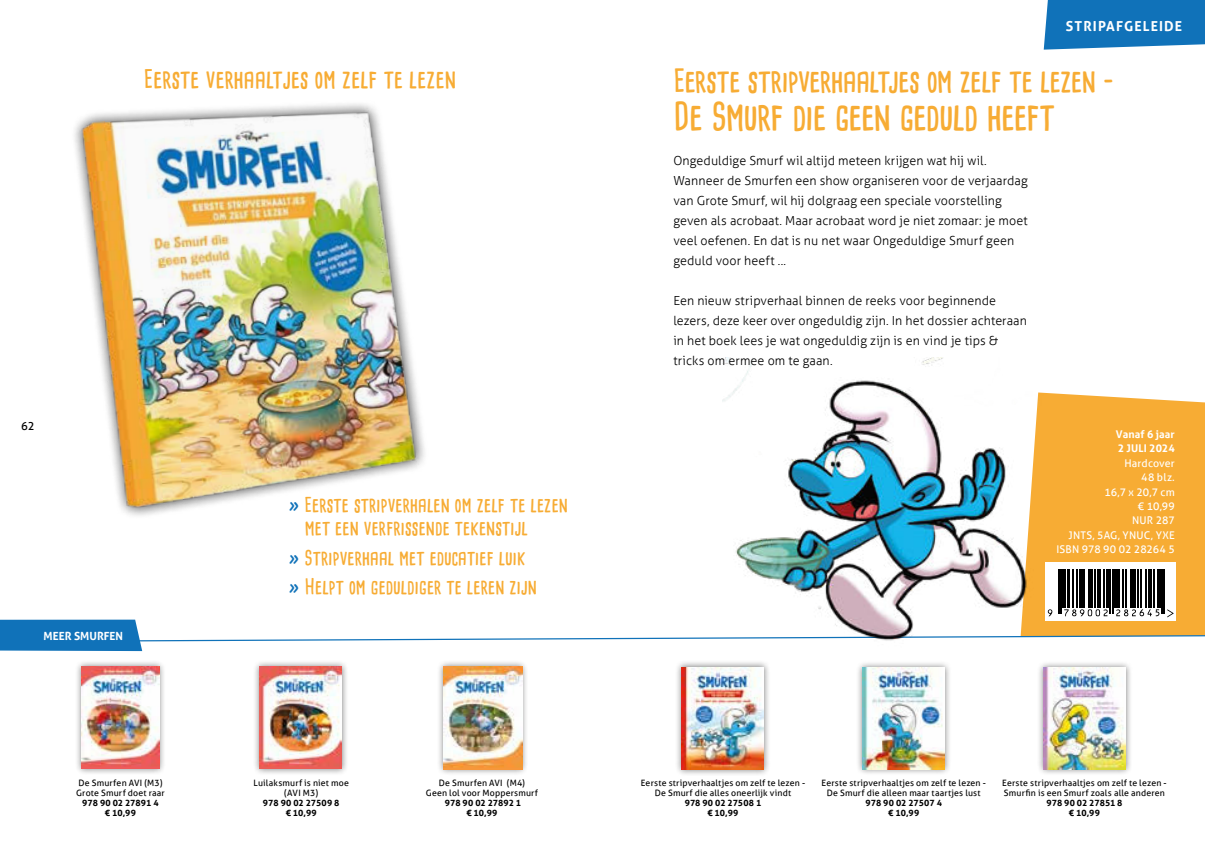
<style>
.page{position:relative;width:1205px;height:851px;background:#fff}
.page>*{position:absolute;margin:0;border:0;box-sizing:border-box;transform-origin:0 0}
.t1{font:700 37.5px "Cardenio Modern";letter-spacing:-.02em;color:#f7ac34}
.t2{font:700 31.25px "Cardenio Modern";letter-spacing:-.02em;color:#f7ac34}
.t3{font:700 25px "Cardenio Modern";color:#f7ac34}
.t4{font:700 20px/22.5px "Cardenio Modern";color:#f7ac34}
.t5{font:700 13.75px "Aller";letter-spacing:.08em;color:#fff}
.t6{font:300 12.5px/20px "Aller";letter-spacing:.005em;color:#000}
.t7{font:700 11.25px "Aller";color:#fff}
.t8{font:11.25px "Aller";color:#000}
.t9{font:10.62px/14.4px "Aller";letter-spacing:.01em;color:#fff;text-align:right}
.t10{font:700 10.62px/14.4px "Aller";letter-spacing:.015em;color:#fff}
.t11{font:8.75px/10px "Aller";letter-spacing:.02em;color:#000;text-align:center}
.t12{font:700 8.75px/10px "Aller";letter-spacing:.01em;color:#000;text-align:center}
.s1{color:#1072b9}
</style>
<div class="page">
<div style="left:1043px;top:392px;width:162px;height:242px;background:#f7ac34"></div>
<svg style="left:131px;top:634px;width:1074px;height:18px"></svg>
<img style="left:722px;top:357px;width:321px;height:295px">
<div style="left:1045px;top:562px;width:131px;height:59px;background:#fff"></div>
<svg style="left:1047px;top:569px;width:121px;height:49px"></svg>
<hr style="left:1058px;top:569px;width:1px;height:44px;background:#000">
<hr style="left:1060px;top:569px;width:1px;height:44px;background:#000">
<hr style="left:1062px;top:569px;width:4px;height:39px;background:#000">
<hr style="left:1067px;top:569px;width:2px;height:39px;background:#000">
<hr style="left:1073px;top:569px;width:1px;height:39px;background:#000">
<hr style="left:1076px;top:569px;width:1px;height:39px;background:#000">
<hr style="left:1079px;top:569px;width:1px;height:39px;background:#000">
<hr style="left:1082px;top:569px;width:3px;height:39px;background:#000">
<hr style="left:1088px;top:569px;width:3px;height:39px;background:#000">
<hr style="left:1092px;top:569px;width:1px;height:39px;background:#000">
<hr style="left:1094px;top:569px;width:1px;height:39px;background:#000">
<hr style="left:1097px;top:569px;width:4px;height:39px;background:#000">
<hr style="left:1103px;top:569px;width:1px;height:39px;background:#000">
<hr style="left:1106px;top:569px;width:2px;height:39px;background:#000">
<hr style="left:1110px;top:569px;width:1px;height:44px;background:#000">
<hr style="left:1112px;top:569px;width:1px;height:44px;background:#000">
<hr style="left:1114px;top:569px;width:2px;height:39px;background:#000">
<hr style="left:1117px;top:569px;width:3px;height:39px;background:#000">
<hr style="left:1122px;top:569px;width:1px;height:39px;background:#000">
<hr style="left:1125px;top:569px;width:1px;height:39px;background:#000">
<hr style="left:1130px;top:569px;width:2px;height:39px;background:#000">
<hr style="left:1133px;top:569px;width:3px;height:39px;background:#000">
<hr style="left:1138px;top:569px;width:1px;height:39px;background:#000">
<hr style="left:1140px;top:569px;width:1px;height:39px;background:#000">
<hr style="left:1146px;top:569px;width:1px;height:39px;background:#000">
<hr style="left:1148px;top:569px;width:3px;height:39px;background:#000">
<hr style="left:1153px;top:569px;width:2px;height:39px;background:#000">
<hr style="left:1157px;top:569px;width:3px;height:39px;background:#000">
<hr style="left:1161px;top:569px;width:1px;height:44px;background:#000">
<hr style="left:1163px;top:569px;width:2px;height:44px;background:#000">
<svg style="left:1167px;top:609px;width:7px;height:8px"></svg>
<svg style="left:1048px;top:609px;width:4px;height:7px"></svg>
<svg style="left:1064px;top:609px;width:43px;height:7px"></svg>
<svg style="left:1116px;top:609px;width:43px;height:7px"></svg>
<svg style="left:0;top:619px;width:142px;height:32px;background:#1b78bc"></svg>
<svg style="left:1044px;top:0;width:161px;height:50px;background:#217cbe"></svg>
<div style="left:675px;top:660px;width:95px;height:116px;background:#000;opacity:.5"></div>
<img style="left:681px;top:667px;width:83px;height:102px">
<div style="left:855px;top:660px;width:96px;height:115px;background:#000;opacity:.5"></div>
<img style="left:862px;top:667px;width:82px;height:101px">
<div style="left:1037px;top:660px;width:96px;height:115px;background:#000;opacity:.5"></div>
<img style="left:1044px;top:667px;width:82px;height:102px">
<img style="left:74px;top:105px;width:351px;height:411px">
<div style="left:253px;top:659px;width:96px;height:116px;background:#000;opacity:.5"></div>
<img style="left:260px;top:666px;width:82px;height:102px">
<div style="left:437px;top:660px;width:92px;height:116px;background:#000;opacity:.5"></div>
<img style="left:444px;top:666px;width:78px;height:103px">
<div style="left:75px;top:659px;width:91px;height:116px;background:#000;opacity:.5"></div>
<img style="left:82px;top:666px;width:77px;height:102px">
<h3 class="t3" style="left:144px;top:67px;width:314px">Eerste verhaaltjes om zelf te lezen</h3>
<p class="t8" style="left:21px;top:421px;width:15px">62</p>
<p class="t7" style="left:44px;top:629px;width:81px">MEER SMURFEN</p>
<p class="t11" style="left:76px;top:778px;width:90px;text-align:left">De Smurfen AVI (M3)<br>Grote Smurf doet raar</p>
<p class="t12" style="left:82px;top:797px;width:78px">978 90 02 27891 4 € 10,99</p>
<h3 class="t4" style="left:305px;top:494px;width:264px;text-indent:-16px"><span class="s1">»</span> Eerste stripverhalen om zelf te lezen met een verfrissende tekenstijl</h3>
<h3 class="t4" style="left:289px;top:543px;width:250px;line-height:29.6px"><span class="s1">»</span> Stripverhaal met educatief luik <span class="s1">»</span> Helpt om geduldiger te leren zijn</h3>
<p class="t11" style="left:253px;top:778px;width:97px">Luilaksmurf is niet moe (AVI M3)</p>
<p class="t12" style="left:263px;top:797px;width:78px">978 90 02 27509 8 € 10,99</p>
<p class="t11" style="left:426px;top:778px;width:114px">De Smurfen AVI (M4)<br>Geen lol voor Moppersmurf</p>
<p class="t12" style="left:445px;top:797px;width:78px">978 90 02 27892 1 € 10,99</p>
<p class="t5" style="left:1066px;top:18px;width:118px">STRIPAFGELEIDE</p>
<h2 class="t2" style="left:673px;top:65px;width:442px">Eerste stripverhaaltjes om zelf te lezen -</h2>
<h1 class="t1" style="left:673px;top:97px;width:383px">De Smurf die geen geduld heeft</h1>
<p class="t6" style="left:673px;top:152px;width:356px">Ongeduldige Smurf wil altijd meteen krijgen wat hij wil.<br>Wanneer de Smurfen een show organiseren voor de verjaardag van Grote Smurf, wil hij dolgraag een speciale voorstelling geven als acrobaat. Maar acrobaat word je niet zomaar: je moet veel oefenen. En dat is nu net waar Ongeduldige Smurf geen geduld voor heeft ...</p>
<p class="t6" style="left:673px;top:292px;width:355px">Een nieuw stripverhaal binnen de reeks voor beginnende lezers, deze keer over ongeduldig zijn. In het dossier achteraan in het boek lees je wat ongeduldig zijn is en vind je tips &amp; tricks om ermee om te gaan.</p>
<p class="t10" style="left:1116px;top:427px;width:60px">Vanaf 6 jaar<br>2 JULI 2024</p>
<p class="t9" style="left:1056px;top:456px;width:120px">Hardcover<br>48 blz.<br>16,7 x 20,7 cm<br>€ 10,99<br>NUR 287<br>JNTS, 5AG, YNUC, YXE<br>ISBN 978 90 02 28264 5</p>
<p class="t11" style="left:641px;top:778px;width:166px">Eerste stripverhaaltjes om zelf te lezen -<br>De Smurf die alles oneerlijk vindt</p>
<p class="t12" style="left:685px;top:797px;width:78px">978 90 02 27508 1 € 10,99</p>
<p class="t11" style="left:821px;top:778px;width:166px">Eerste stripverhaaltjes om zelf te lezen -<br>De Smurf die alleen maar taartjes lust</p>
<p class="t12" style="left:865px;top:797px;width:78px">978 90 02 27507 4 € 10,99</p>
<p class="t11" style="left:1002px;top:778px;width:166px;text-align:left">Eerste stripverhaaltjes om zelf te lezen -<br>Smurfin is een Smurf zoals alle anderen</p>
<p class="t12" style="left:1046px;top:797px;width:78px">978 90 02 27851 8 € 10,99</p>
</div>
